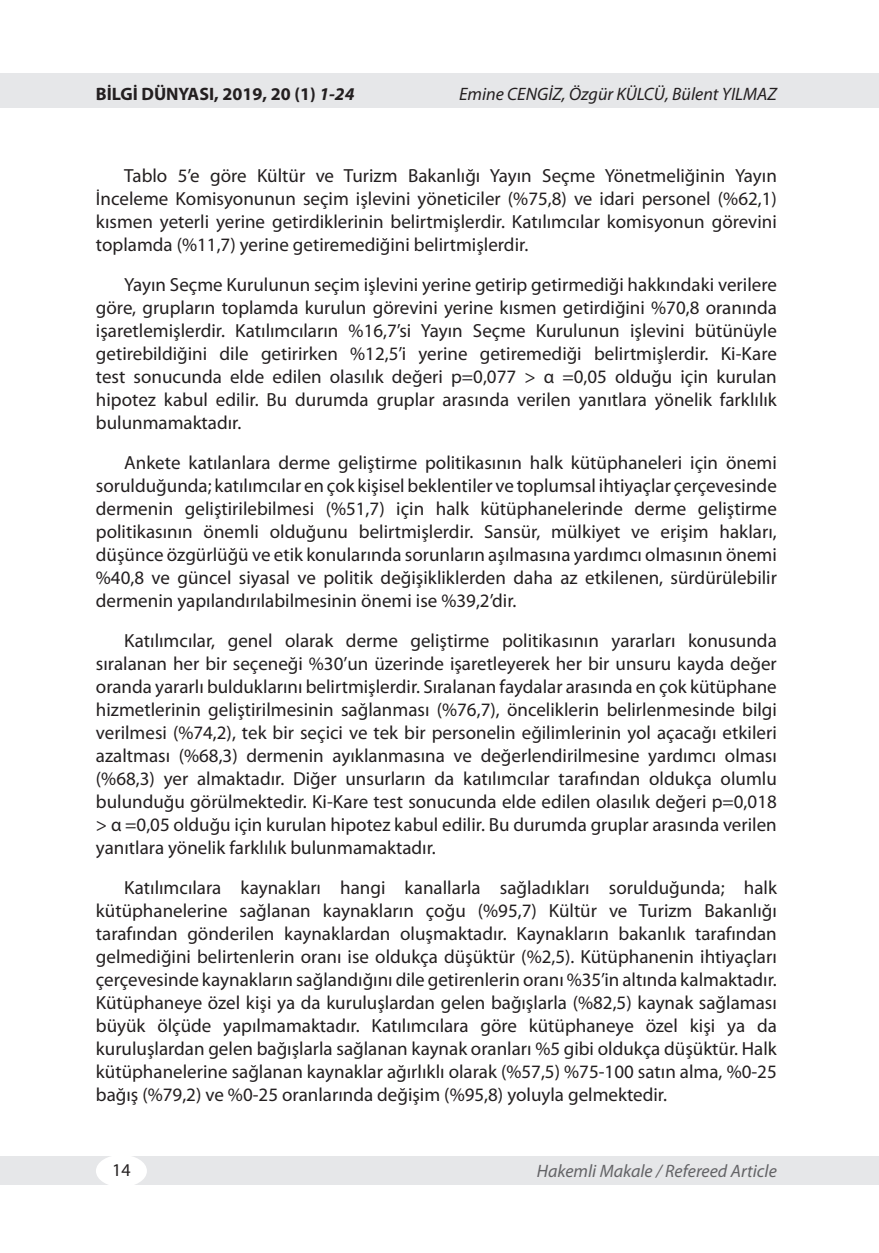
<style>
.page{position:relative;width:879px;height:1253px;background:#fff}
.page>*{position:absolute;margin:0;border:0;box-sizing:border-box;transform-origin:0 0}
.t1{font:19px/23px "Myriad Pro";color:#231f20;text-align:justify}
.t2{font:italic 18px "Myriad Pro";color:#231f20}
.t3{font:italic 18px "Myriad Pro";color:#636366}
.t4{font:700 18px "Myriad Pro";color:#231f20}
.t5{font:18px "Myriad Pro";color:#231f20}
.s1{font-style:italic}
</style>
<div class="page">
<div style="left:0;top:74px;width:879px;height:34px;background:#e6e7e9"></div>
<div style="left:0;top:1156px;width:879px;height:28px;background:#e6e7e9"></div>
<div style="left:96px;top:1155px;width:51px;height:32px;background:#fff;border-radius:50%"></div>
<p class="t4" style="left:96px;top:82px;width:260px">BİLGİ DÜNYASI, 2019, 20 (1) <span class="s1">1-24</span></p>
<p class="t2" style="left:459px;top:83px;width:319px">Emine CENGİZ, Özgür KÜLCÜ, Bülent YILMAZ</p>
<p class="t1" style="left:96px;top:163px;width:682px;text-indent:28px">Tablo 5’e göre Kültür ve Turizm Bakanlığı Yayın Seçme Yönetmeliğinin Yayın İnceleme Komisyonunun seçim işlevini yöneticiler (%75,8) ve idari personel (%62,1) kısmen yeterli yerine getirdiklerinin belirtmişlerdir. Katılımcılar komisyonun görevini toplamda (%11,7) yerine getiremediğini belirtmişlerdir.</p>
<p class="t1" style="left:96px;top:272px;width:682px;text-indent:28px">Yayın Seçme Kurulunun seçim işlevini yerine getirip getirmediği hakkındaki verilere göre, grupların toplamda kurulun görevini yerine kısmen getirdiğini %70,8 oranında işaretlemişlerdir. Katılımcıların %16,7’si Yayın Seçme Kurulunun işlevini bütünüyle getirebildiğini dile getirirken %12,5’i yerine getiremediği belirtmişlerdir. Ki-Kare test sonucunda elde edilen olasılık değeri p=0,077 &gt; α =0,05 olduğu için kurulan hipotez kabul edilir. Bu durumda gruplar arasında verilen yanıtlara yönelik farklılık bulunmamaktadır.</p>
<p class="t1" style="left:96px;top:450px;width:682px;text-indent:28px">Ankete katılanlara derme geliştirme politikasının halk kütüphaneleri için önemi sorulduğunda; katılımcılar en çok kişisel beklentiler ve toplumsal ihtiyaçlar çerçevesinde dermenin geliştirilebilmesi (%51,7) için halk kütüphanelerinde derme geliştirme politikasının önemli olduğunu belirtmişlerdir. Sansür, mülkiyet ve erişim hakları, düşünce özgürlüğü ve etik konularında sorunların aşılmasına yardımcı olmasının önemi %40,8 ve güncel siyasal ve politik değişikliklerden daha az etkilenen, sürdürülebilir dermenin yapılandırılabilmesinin önemi ise %39,2’dir.</p>
<p class="t1" style="left:96px;top:629px;width:682px;text-indent:28px">Katılımcılar, genel olarak derme geliştirme politikasının yararları konusunda sıralanan her bir seçeneği %30’un üzerinde işaretleyerek her bir unsuru kayda değer oranda yararlı bulduklarını belirtmişlerdir. Sıralanan faydalar arasında en çok kütüphane hizmetlerinin geliştirilmesinin sağlanması (%76,7), önceliklerin belirlenmesinde bilgi verilmesi (%74,2), tek bir seçici ve tek bir personelin eğilimlerinin yol açacağı etkileri azaltması (%68,3) dermenin ayıklanmasına ve değerlendirilmesine yardımcı olması (%68,3) yer almaktadır. Diğer unsurların da katılımcılar tarafından oldukça olumlu bulunduğu görülmektedir. Ki-Kare test sonucunda elde edilen olasılık değeri p=0,018 &gt; α =0,05 olduğu için kurulan hipotez kabul edilir. Bu durumda gruplar arasında verilen yanıtlara yönelik farklılık bulunmamaktadır.</p>
<p class="t1" style="left:96px;top:876px;width:682px;text-indent:28px">Katılımcılara kaynakları hangi kanallarla sağladıkları sorulduğunda; halk kütüphanelerine sağlanan kaynakların çoğu (%95,7) Kültür ve Turizm Bakanlığı tarafından gönderilen kaynaklardan oluşmaktadır. Kaynakların bakanlık tarafından gelmediğini belirtenlerin oranı ise oldukça düşüktür (%2,5). Kütüphanenin ihtiyaçları çerçevesinde kaynakların sağlandığını dile getirenlerin oranı %35’in altında kalmaktadır.<br>Kütüphaneye özel kişi ya da kuruluşlardan gelen bağışlarla (%82,5) kaynak sağlaması büyük ölçüde yapılmamaktadır. Katılımcılara göre kütüphaneye özel kişi ya da kuruluşlardan gelen bağışlarla sağlanan kaynak oranları %5 gibi oldukça düşüktür. Halk kütüphanelerine sağlanan kaynaklar ağırlıklı olarak (%57,5) %75-100 satın alma, %0-25 bağış (%79,2) ve %0-25 oranlarında değişim (%95,8) yoluyla gelmektedir.</p>
<p class="t5" style="left:112px;top:1159px;width:20px">14</p>
<p class="t3" style="left:537px;top:1160px;width:241px">Hakemli Makale / Refereed Article</p>
</div>
